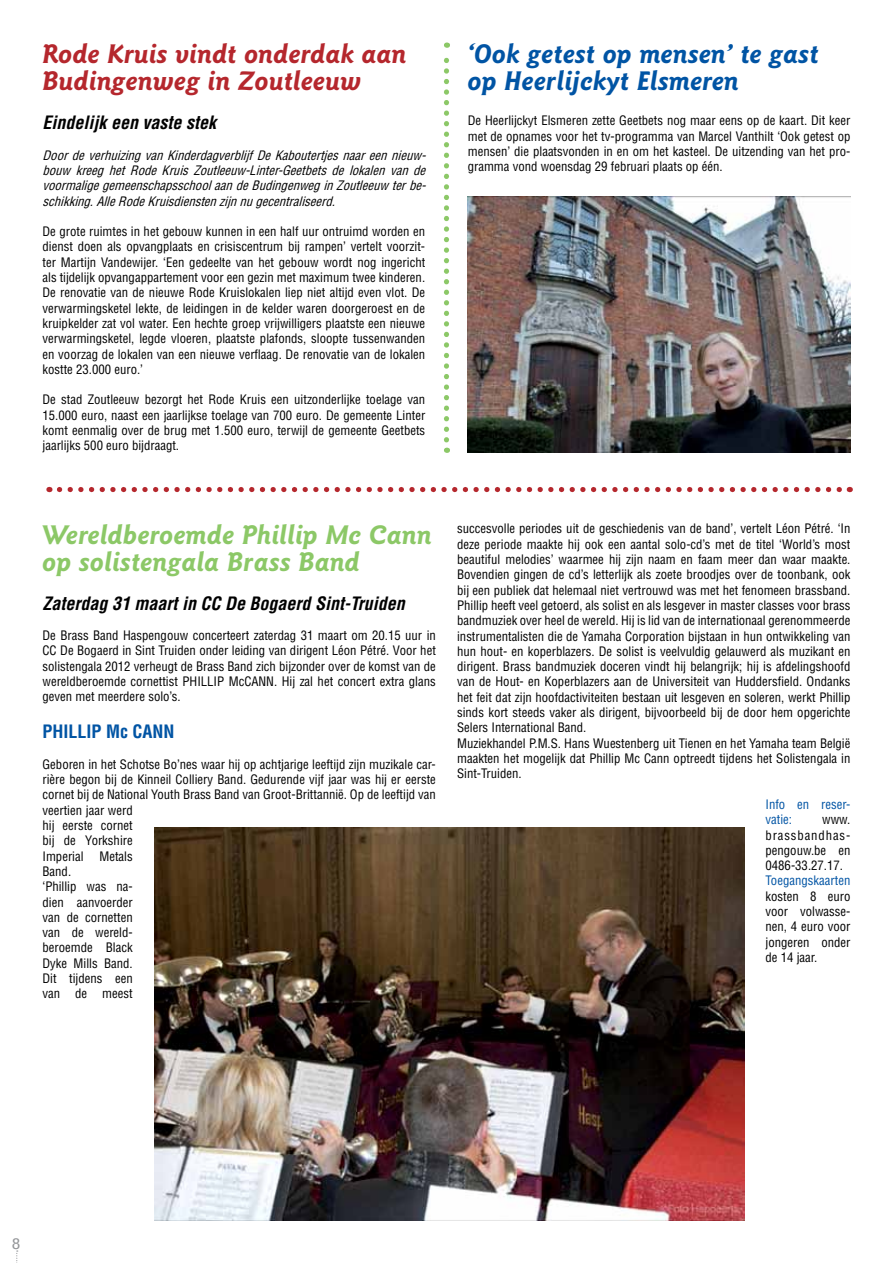
<style>
.page{position:relative;width:893px;height:1263px;background:#fff}
.page>*{position:absolute;margin:0;border:0;box-sizing:border-box;transform-origin:0 0}
.t1{font:italic 700 27px/27px "Goudy Sans IT Cby BT";color:#8cc867}
.t2{font:italic 700 27px/27px "Goudy Sans IT Cby BT";color:#b5272d}
.t3{font:italic 700 27px/27px "Goudy Sans IT Cby BT";color:#0054a4}
.t4{font:italic 700 condensed 18px "Helvetica";color:#000}
.t5{font:700 condensed 18px "Helvetica";color:#0054a4}
.t6{font:condensed 14.4px "Helvetica";color:#939598;scale:1.2 1}
.t7{font:condensed 12.75px/15.3px "Helvetica";color:#000;text-align:justify}
.t8{font:italic condensed 12.75px/15.3px "Helvetica";color:#000;text-align:justify}
.t9{font:condensed 12.75px/15.3px "Helvetica";color:#0054a4}
</style>
<div class="page">
<svg style="left:16px;top:1250px;width:2px;height:13px"></svg>
<svg style="left:444px;top:43px;width:5px;height:397px"></svg>
<img style="left:468px;top:196px;width:382px;height:257px">
<svg style="left:59px;top:487px;width:791px;height:5px"></svg>
<img style="left:154px;top:827px;width:590px;height:393px">
<h1 class="t2" style="left:43px;top:41px;width:366px">Rode Kruis vindt onderdak aan<br>Budingenweg in Zoutleeuw</h1>
<h2 class="t4" style="left:43px;top:112px;width:175px">Eindelijk een vaste stek</h2>
<p class="t8" style="left:43px;top:147px;width:388px">DoordeverhuizingvanKinderdagverblijfDeKaboutertjesnaareennieuw&shy;bouw kreeg het Rode Kruis Zoutleeuw-Linter-Geetbets de lokalen van de voormaligegemeenschapsschoolaandeBudingenweginZoutleeuw terbe&shy;schikking.AlleRodeKruisdienstenzijnnugecentraliseerd.</p>
<p class="t7" style="left:43px;top:224px;width:384px">De grote ruimtes in het gebouw kunnen in een half uur ontruimd worden en dienst doen als opvangplaats en crisiscentrum bij rampen’ vertelt voorzit&shy;ter Martijn Vandewijer. ‘Een gedeelte van het gebouw wordt nog ingericht als tijdelijk opvangappartement voor een gezin met maximum twee kinderen.<br>De renovatie van de nieuwe Rode Kruislokalen liep niet altijd even vlot. De verwarmingsketel lekte, de leidingen in de kelder waren doorgeroest en de kruipkelder zat vol water. Een hechte groep vrijwilligers plaatste een nieuwe verwarmingsketel, legde vloeren, plaatste plafonds, sloopte tussenwanden en voorzag de lokalen van een nieuwe verflaag. De renovatie van de lokalen kostte 23.000 euro.’</p>
<p class="t7" style="left:43px;top:392px;width:384px">De stad Zoutleeuw bezorgt het Rode Kruis een uitzonderlijke toelage van 15.000 euro, naast een jaarlijkse toelage van 700 euro. De gemeente Linter komt eenmalig over de brug met 1.500 euro, terwijl de gemeente Geetbets jaarlijks 500 euro bijdraagt.</p>
<h1 class="t3" style="left:468px;top:41px;width:353px">‘Ook getest op mensen’ te gast op Heerlijckyt Elsmeren</h1>
<p class="t7" style="left:468px;top:113px;width:384px">De Heerlijckyt Elsmeren zette Geetbets nog maar eens op de kaart. Dit keer met de opnames voor het tv-programma van Marcel Vanthilt ‘Ook getest op mensen’ die plaatsvonden in en om het kasteel. De uitzending van het pro&shy;gramma vond woensdag 29 februari plaats op één.</p>
<h1 class="t1" style="left:43px;top:521px;width:391px">Wereldberoemde Phillip Mc Cann op solistengala Brass Band</h1>
<h2 class="t4" style="left:43px;top:592px;width:364px">Zaterdag 31 maart in CC De Bogaerd Sint-Truiden</h2>
<p class="t7" style="left:43px;top:628px;width:395px">De Brass Band Haspengouw concerteert zaterdag 31 maart om 20.15 uur in CC De Bogaerd in Sint Truiden onder leiding van dirigent Léon Pétré. Voor het solistengala 2012 verheugt de Brass Band zich bijzonder over de komst van de wereldberoemde cornettist PHILLIP McCANN. Hij zal het concert extra glans geven met meerdere solo’s.</p>
<h2 class="t5" style="left:43px;top:721px;width:134px">PHILLIP Mc CANN</h2>
<p class="t7" style="left:43px;top:756px;width:395px;text-align:left">Geboren in het Schotse Bo’nes waar hij op achtjarige leeftijd zijn muzikale car&shy;rière begon bij de Kinneil Colliery Band. Gedurende vijf jaar was hij er eerste cornet bij de National Youth Brass Band van Groot-Brittannië. Op de leeftijd van veertien jaar werd<br>hij eerste cornet<br>bij de Yorkshire<br>Imperial Metals<br>Band.<br>‘Phillip was na-<br>dien aanvoerder<br>van de cornetten<br>van de wereld-<br>beroemde Black<br>Dyke Mills Band.<br>Dit tijdens een<br>van de meest</p>
<p class="t7" style="left:457px;top:521px;width:395px;text-align:left">succesvolle periodes uit de geschiedenis van de band’, vertelt Léon Pétré. ‘In deze periode maakte hij ook een aantal solo-cd’s met de titel ‘World’s most beautiful melodies’ waarmee hij zijn naam en faam meer dan waar maakte.<br>Bovendien gingen de cd’s letterlijk als zoete broodjes over de toonbank, ook bij een publiek dat helemaal niet vertrouwd was met het fenomeen brassband.<br>Phillip heeft veel getoerd, als solist en als lesgever in master classes voor brass bandmuziek over heel de wereld. Hij is lid van de internationaal gerenommeerde instrumentalisten die de Yamaha Corporation bijstaan in hun ontwikkeling van hun hout- en koperblazers. De solist is veelvuldig gelauwerd als muzikant en dirigent. Brass bandmuziek doceren vindt hij belangrijk; hij is afdelingshoofd van de Hout- en Koperblazers aan de Universiteit van Huddersfield. Ondanks het feit dat zijn hoofdactiviteiten bestaan uit lesgeven en soleren, werkt Phillip sinds kort steeds vaker als dirigent, bijvoorbeeld bij de door hem opgerichte Selers International Band.<br>Muziekhandel P.M.S. Hans Wuestenberg uit Tienen en het Yamaha team België maakten het mogelijk dat Phillip Mc Cann optreedt tijdens het Solistengala in Sint-Truiden.</p>
<p class="t9" style="left:765px;top:796px;width:86px">Info en reser&shy;vatie:</p>
<p class="t7" style="left:765px;top:812px;width:86px;text-indent:57px">www. brassbandhas&shy;pengouw.be en 0486-33.27.17.</p>
<p class="t9" style="left:765px;top:873px;width:86px">Toegangskaarten</p>
<p class="t7" style="left:765px;top:888px;width:86px">kosten 8 euro voor volwasse&shy;nen, 4 euro voor jongeren onder de 14 jaar.</p>
<p class="t6" style="left:12px;top:1234px;width:9px">8</p>
</div>
